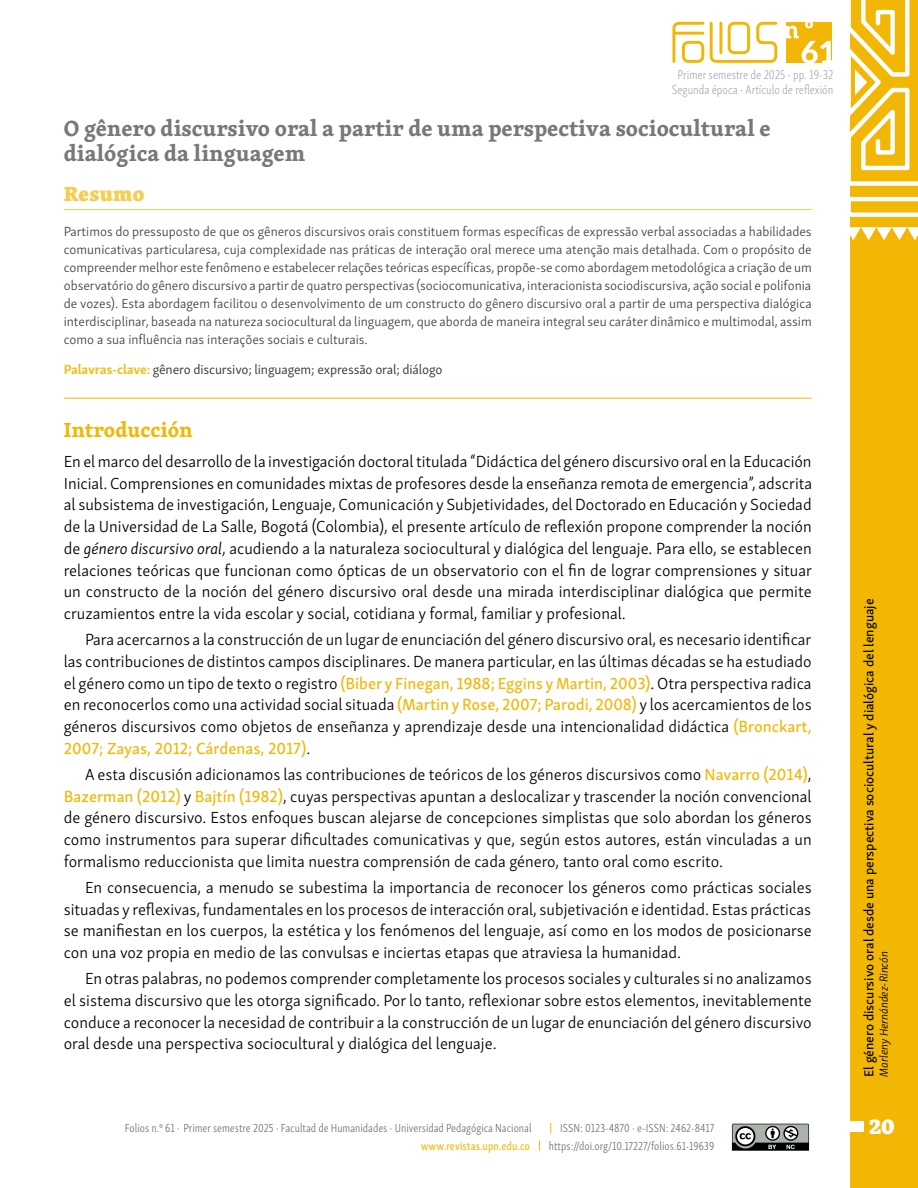
<style>
.page{position:relative;width:918px;height:1188px;background:#fff}
.page>*{position:absolute;margin:0;border:0;box-sizing:border-box;transform-origin:0 0}
.T1_ingles-Portug{font:700 22.5px/25.5px "Skolar Latin";color:#77787b}
.t1{font:800 22.5px "Skolar Latin";color:#fff}
.Subtítulo_1{font:700 21px "Skolar Latin";color:#f2b705}
.ResumenT{font:800 21px "Skolar Latin";letter-spacing:.02em;color:#f6cd50}
.Parrafo_sangria{font:300 16.5px/21.8px "Skolar Sans PE";color:#000;text-align:justify}
.Parrafo_inicial{font:300 16.5px/21.8px "Skolar Sans PE";color:#000;text-align:justify}
.ResumenTx{font:300 13.5px/18px "Skolar Sans PE";color:#414042;text-align:justify}
.t2{font:13.5px "Skolar Sans PE Me";color:#000}
.Palavras-chave{font:13.5px "Skolar Sans PE";letter-spacing:-.01em;color:#414042}
.t3{font:12.9px/15.5px "Skolar Sans Latn Cp El";color:#939598;text-align:center}
.t4{font:300 12px "Skolar Sans Latn Cp";color:#6d6e71}
.t5{font:12px "Skolar Sans Latn Cp Me";color:#f2b705}
.t6{font:italic 300 12px "Skolar Sans PE";color:#000}
.s1{font-weight:700;color:#f3be1e}
.s2{font-style:italic}
.s3{font-family:"Skolar Sans PE Me";font-weight:400;color:#f2b705}
</style>
<div class="page">
<div style="left:850px;top:0;width:68px;height:1188px;background:#f2b705"></div>
<svg style="left:850px;top:0;width:68px;height:241px"></svg>
<svg style="left:672px;top:22px;width:32px;height:41px"></svg>
<svg style="left:710px;top:22px;width:67px;height:41px"></svg>
<svg style="left:732px;top:1124px;width:77px;height:27px;background:#737774"></svg>
<div style="left:849px;top:1121px;width:14px;height:11px;background:#fff"></div>
<svg style="left:786px;top:22px;width:46px;height:41px"></svg>
<hr style="left:64px;top:398px;width:748px;height:1px;background:#f2b705">
<hr style="left:64px;top:209px;width:748px;height:1px;background:#f6cd50">
<p class="t3" style="left:672px;top:66px;width:163px">Primer semestre de 2025 ▪ pp. 19-32<br>Segunda época ▪ Artículo de reflexión</p>
<p class="T1_ingles-Portug" style="left:64px;top:115px;width:708px">O gênero discursivo oral a partir de uma perspectiva sociocultural e dialógica da linguagem</p>
<p class="ResumenT" style="left:64px;top:176px;width:82px">Resumo</p>
<p class="ResumenTx" style="left:64px;top:221px;width:749px">Partimos do pressuposto de que os gêneros discursivos orais constituem formas específicas de expressão verbal associadas a habilidades comunicativas particularesa, cuja complexidade nas práticas de interação oral merece uma atenção mais detalhada. Com o propósito de compreender melhor este fenômeno e estabelecer relações teóricas específicas, propõe-se como abordagem metodológica a criação de um observatório do gênero discursivo a partir de quatro perspectivas (sociocomunicativa, interacionista sociodiscursiva, ação social e polifonia de vozes). Esta abordagem facilitou o desenvolvimento de um constructo do gênero discursivo oral a partir de uma perspectiva dialógica interdisciplinar, baseada na natureza sociocultural da linguagem, que aborda de maneira integral seu caráter dinâmico e multimodal, assim como a sua influência nas interações sociais e culturais.</p>
<p class="Palavras-chave" style="left:64px;top:360px;width:380px"><span class="s1">Palavras-clave:</span> gênero discursivo; linguagem; expressão oral; diálogo</p>
<p class="Subtítulo_1" style="left:64px;top:413px;width:131px">Introducción</p>
<p class="Parrafo_inicial" style="left:64px;top:449px;width:750px">En el marco del desarrollo de la investigación doctoral titulada “Didáctica del género discursivo oral en la Educación Inicial. Comprensiones en comunidades mixtas de profesores desde la enseñanza remota de emergencia”, adscrita al subsistema de investigación, Lenguaje, Comunicación y Subjetividades, del Doctorado en Educación y Sociedad de la Universidad de La Salle, Bogotá (Colombia), el presente artículo de reflexión propone comprender la noción de <span class="s2">género discursivo oral</span>, acudiendo a la naturaleza sociocultural y dialógica del lenguaje. Para ello, se establecen relaciones teóricas que funcionan como ópticas de un observatorio con el fin de lograr comprensiones y situar un constructo de la noción del género discursivo oral desde una mirada interdisciplinar dialógica que permite cruzamientos entre la vida escolar y social, cotidiana y formal, familiar y profesional.</p>
<p class="Parrafo_sangria" style="left:64px;top:628px;width:749px;text-indent:21px">Para acercarnos a la construcción de un lugar de enunciación del género discursivo oral, es necesario identificar las contribuciones de distintos campos disciplinares. De manera particular, en las últimas décadas se ha estudiado el género como un tipo de texto o registro <span class="s3">( Biber y Finegan, 1988; Eggins y Martin, 2003)</span>. Otra perspectiva radica en reconocerlos como una actividad social situada <span class="s3">( Martin y Rose, 2007; Parodi, 2008)</span> y los acercamientos de los géneros discursivos como objetos de enseñanza y aprendizaje desde una intencionalidad didáctica <span class="s3">( Bronckart, 2007; Zayas, 2012; Cárdenas, 2017)</span>.</p>
<p class="Parrafo_sangria" style="left:64px;top:762px;width:749px;text-indent:21px">A esta discusión adicionamos las contribuciones de teóricos de los géneros discursivos como <span class="s3">Navarro (2014)</span>, <span class="s3">Bazerman (2012)</span> y <span class="s3">Bajtín (1982)</span>, cuyas perspectivas apuntan a deslocalizar y trascender la noción convencional de género discursivo. Estos enfoques buscan alejarse de concepciones simplistas que solo abordan los géneros como instrumentos para superar dificultades comunicativas y que, según estos autores, están vinculadas a un formalismo reduccionista que limita nuestra comprensión de cada género, tanto oral como escrito.</p>
<p class="Parrafo_sangria" style="left:64px;top:875px;width:749px;text-indent:21px">En consecuencia, a menudo se subestima la importancia de reconocer los géneros como prácticas sociales situadas y reflexivas, fundamentales en los procesos de interacción oral, subjetivación e identidad. Estas prácticas se manifiestan en los cuerpos, la estética y los fenómenos del lenguaje, así como en los modos de posicionarse con una voz propia en medio de las convulsas e inciertas etapas que atraviesa la humanidad.</p>
<p class="Parrafo_sangria" style="left:64px;top:967px;width:749px;text-indent:21px">En otras palabras, no podemos comprender completamente los procesos sociales y culturales si no analizamos el sistema discursivo que les otorga significado. Por lo tanto, reflexionar sobre estos elementos, inevitablemente conduce a reconocer la necesidad de contribuir a la construcción de un lugar de enunciación del género discursivo oral desde una perspectiva sociocultural y dialógica del lenguaje.</p>
<p class="t2" style="left:858px;top:1077px;width:480px;rotate:-90deg">El género discursivo oral desde una perspectiva sociocultural y dialógica del lenguaje</p>
<p class="t6" style="left:875px;top:1077px;width:127px;rotate:-90deg">Marleny Hernández-Rincón</p>
<p class="t4" style="left:125px;top:1119px;width:408px">Folios n.º 61 ▪ Primer semestre 2025 ▪ Facultad de Humanidades ▪ Universidad Pedagógica Nacional</p>
<p class="t4" style="left:560px;top:1119px;width:156px">ISSN: 0123-4870 ▪ e-ISSN: 2462-8417</p>
<h1 class="t1" style="left:869px;top:1107px;width:27px">20</h1>
<p class="t5" style="left:421px;top:1136px;width:111px">www.revistas.upn.edu.co</p>
<p class="t4" style="left:549px;top:1137px;width:167px">https://doi.org/10.17227/folios.61-19639</p>
</div>
